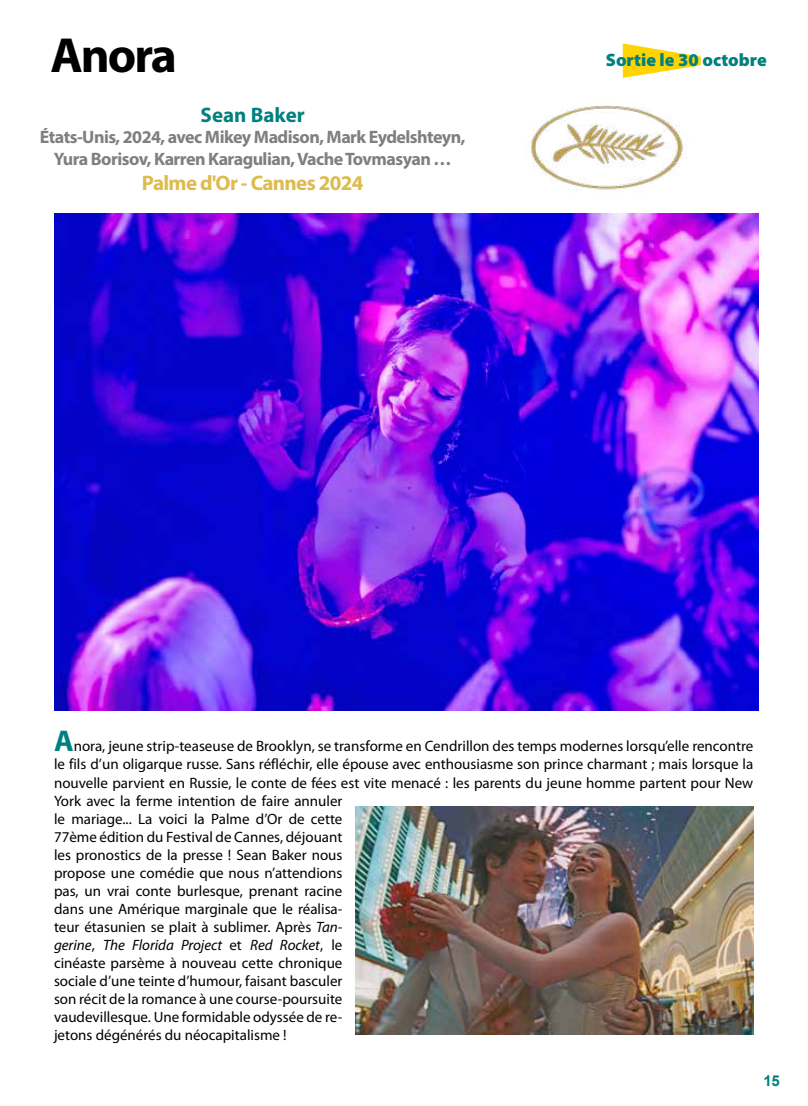
<style>
.page{position:relative;width:808px;height:1106px;background:#fff}
.page>*{position:absolute;margin:0;border:0;box-sizing:border-box;transform-origin:0 0}
.t1{font:700 49.5px "Myriad Pro";letter-spacing:-.045em;color:#000}
.t2{font:700 21px "Myriad Pro";letter-spacing:-.03em;color:#debb4d}
.t3{font:700 21px "Myriad Pro";color:#008080}
.t4{font:700 18px/21.6px "Myriad Pro";letter-spacing:-.03em;color:#7f7f7f;text-align:center}
.t5{font:900 18px "Myriad Pro";color:#008080}
.t6{font:15px/18px "Myriad Pro";color:#000}
.t7{font:700 15px "Arial";color:#008080}
.s1{font-weight:700;font-size:30px;color:#008080}
.s2{font-style:italic}
</style>
<div class="page">
<svg style="left:623px;top:43px;width:78px;height:35px"></svg>
<img style="left:531px;top:105px;width:152px;height:85px">
<img style="left:54px;top:213px;width:704px;height:498px">
<img style="left:355px;top:806px;width:398px;height:228px">
<h1 class="t1" style="left:51px;top:23px;width:128px">Anora</h1>
<h2 class="t3" style="left:201px;top:101px;width:106px">Sean Baker</h2>
<p class="t4" style="left:40px;top:126px;width:427px">États-Unis, 2024, avec Mikey Madison, Mark Eydelshteyn,<br>Yura Borisov, Karren Karagulian, Vache Tovmasyan …</p>
<h2 class="t2" style="left:142px;top:169px;width:223px">Palme d'Or - Cannes 2024</h2>
<p class="t5" style="left:606px;top:50px;width:162px">Sortie le 30 octobre</p>
<p class="t6" style="left:54px;top:737px;width:701px"><span class="s1">A</span>nora, jeune strip-teaseuse de Brooklyn, se transforme en Cendrillon des temps modernes lorsqu’elle rencontre le fils d’un oligarque russe. Sans réfléchir, elle épouse avec enthousiasme son prince charmant ; mais lorsque la nouvelle parvient en Russie, le conte de fées est vite menacé : les parents du jeune homme partent pour New York avec la ferme intention de faire annuler<br>le mariage... La voici la Palme d’Or de cette<br>77ème édition du Festival de Cannes, déjouant<br>les pronostics de la presse ! Sean Baker nous<br>propose une comédie que nous n’attendions<br>pas, un vrai conte burlesque, prenant racine<br>dans une Amérique marginale que le réalisa-<br>teur étasunien se plait à sublimer. Après <span class="s2">Tan-<br>gerine</span>, <span class="s2">The Florida Project</span> et <span class="s2">Red Rocket</span>, le<br>cinéaste parsème à nouveau cette chronique<br>sociale d’une teinte d’humour, faisant basculer<br>son récit de la romance à une course-poursuite<br>vaudevillesque. Une formidable odyssée de re-<br>jetons dégénérés du néocapitalisme !</p>
<p class="t7" style="left:764px;top:1071px;width:18px">15</p>
</div>
